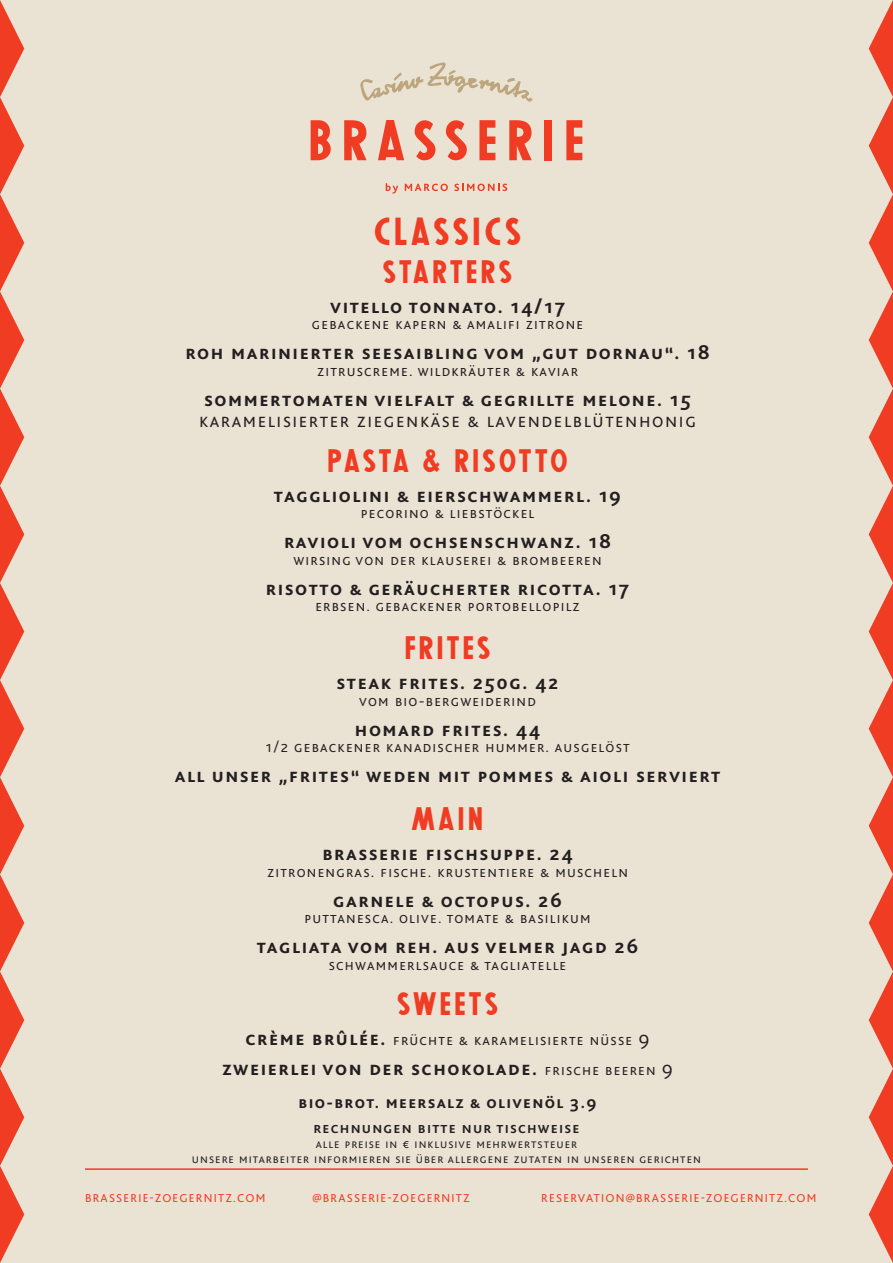
<style>
.page{position:relative;width:893px;height:1263px;background:#eae2d3}
.page>*{position:absolute;margin:0;border:0;box-sizing:border-box;transform-origin:0 0}
.ÜBERSCHRIFT_1{font:36px "Sign Maker JNL";letter-spacing:.09em;color:#ef3c22}
.Speisen___Preis{font:30px "Sign Maker JNL";letter-spacing:.09em;color:#ef3c22}
.ÜBERSCHRIFT_1-2{font:30px "Sign Maker JNL";letter-spacing:.1em;color:#ef3c22}
.Speisen___Preis-2{font:700 21px "Bliss";letter-spacing:.075em;color:#231f20}
.ÜBERSCHRIFT_1-3{font:700 21px "Bliss";letter-spacing:.075em;color:#231f20}
.Food_Marian_2{font:300 21px "Bliss";letter-spacing:.075em;color:#231f20}
.Food_Marian_2-2{font:700 21px "Bliss";letter-spacing:.075em;color:#231f20}
.Speisen___Preis-3{font:700 18px "Bliss";letter-spacing:.075em;color:#231f20}
.Speisen___Preis-4{font:300 16.5px "Bliss";letter-spacing:.075em;color:#231f20}
.ÜBERSCHRIFT_1-4{font:300 16.5px "Bliss";letter-spacing:.075em;color:#231f20}
.t1{font:500 16.5px "Bliss";letter-spacing:.075em;color:#231f20}
.t2{font:300 13.5px "Bliss";letter-spacing:.075em;color:#231f20}
.t3{font:12px "Bliss";letter-spacing:.1em;color:#ef3c22}
.s1{font-weight:700;font-size:21px}
.s2{font-size:21px}
.s3{font-weight:300;font-size:16.5px}
.s4{font-weight:300}
</style>
<div class="page">
<hr style="left:85px;top:1168px;width:723px;height:2px;background:#ef3c22">
<svg style="left:360px;top:62px;width:173px;height:40px"></svg>
<svg style="left:386px;top:183px;width:12px;height:11px"></svg>
<svg style="left:405px;top:184px;width:43px;height:7px"></svg>
<svg style="left:454px;top:184px;width:53px;height:7px"></svg>
<svg style="left:311px;top:120px;width:20px;height:40px"></svg>
<svg style="left:344px;top:120px;width:23px;height:40px"></svg>
<svg style="left:378px;top:120px;width:26px;height:40px"></svg>
<svg style="left:414px;top:120px;width:21px;height:40px"></svg>
<svg style="left:446px;top:120px;width:21px;height:40px"></svg>
<svg style="left:479px;top:120px;width:16px;height:40px"></svg>
<svg style="left:509px;top:120px;width:23px;height:40px"></svg>
<div style="left:544px;top:120px;width:8px;height:40px;background:#ef3c22"></div>
<svg style="left:566px;top:120px;width:16px;height:40px"></svg>
<svg style="left:869px;top:0;width:24px;height:1263px"></svg>
<svg style="left:0;top:0;width:24px;height:1263px"></svg>
<p class="ÜBERSCHRIFT_1" style="left:374px;top:208px;width:149px">CLASSICS</p>
<p class="ÜBERSCHRIFT_1-2" style="left:383px;top:252px;width:131px">STARTERS</p>
<p class="Speisen___Preis-2" style="left:330px;top:293px;width:236px">Vitello Tonnato. 14/17</p>
<p class="Speisen___Preis-4" style="left:312px;top:313px;width:273px">gebackene Kapern &amp; Amalifi Zitrone</p>
<p class="Speisen___Preis-2" style="left:185px;top:339px;width:526px">Roh marinierter Seesaibling vom „Gut Dornau“. 18</p>
<p class="Speisen___Preis-4" style="left:317px;top:360px;width:262px">Zitruscreme. Wildkräuter &amp; Kaviar</p>
<p class="Food_Marian_2-2" style="left:204px;top:386px;width:488px">Sommertomaten Vielfalt &amp; gegrillte Melone. 15</p>
<p class="Food_Marian_2" style="left:199px;top:407px;width:498px">karamelisierter Ziegenkäse &amp; Lavendelblütenhonig</p>
<p class="Speisen___Preis" style="left:327px;top:441px;width:242px">PASTA &amp; RISOTTO</p>
<p class="ÜBERSCHRIFT_1-3" style="left:274px;top:482px;width:349px">Taggliolini &amp; Eierschwammerl. 19</p>
<p class="ÜBERSCHRIFT_1-4" style="left:361px;top:502px;width:175px">Pecorino &amp; Liebstöckel</p>
<p class="Speisen___Preis-2" style="left:284px;top:528px;width:329px">Ravioli vom Ochsenschwanz. 18</p>
<p class="Speisen___Preis-4" style="left:293px;top:549px;width:310px">Wirsing von der Klauserei &amp; Brombeeren</p>
<p class="Speisen___Preis-2" style="left:266px;top:575px;width:365px">Risotto &amp; geräucherter Ricotta. 17</p>
<p class="Speisen___Preis-4" style="left:315px;top:595px;width:265px">Erbsen. gebackener Portobellopilz</p>
<p class="Speisen___Preis" style="left:404px;top:628px;width:88px">FRITES</p>
<p class="ÜBERSCHRIFT_1-3" style="left:337px;top:669px;width:223px">Steak Frites. 250g. 42</p>
<p class="ÜBERSCHRIFT_1-4" style="left:359px;top:690px;width:178px">vom Bio-Bergweiderind</p>
<p class="ÜBERSCHRIFT_1-3" style="left:355px;top:716px;width:187px">Homard Frites. 44</p>
<p class="ÜBERSCHRIFT_1-4" style="left:265px;top:736px;width:366px">1/2 gebackener kanadischer H ummer. ausgelöst</p>
<p class="ÜBERSCHRIFT_1-3" style="left:175px;top:762px;width:547px">all unser „Frites“ weden mit Pommes &amp; Aioli serviert</p>
<p class="ÜBERSCHRIFT_1-2" style="left:412px;top:799px;width:73px">MAIN</p>
<p class="ÜBERSCHRIFT_1-3" style="left:322px;top:840px;width:252px">Brasserie Fischsuppe. 24</p>
<p class="ÜBERSCHRIFT_1-4" style="left:267px;top:861px;width:362px">Zitronengras. Fische. Krustentiere &amp; M uscheln</p>
<p class="ÜBERSCHRIFT_1-3" style="left:333px;top:887px;width:230px">Garnele &amp; Octopus. 26</p>
<p class="ÜBERSCHRIFT_1-4" style="left:304px;top:907px;width:288px">Puttanesca. Olive. Tomate &amp; Basilikum</p>
<p class="Speisen___Preis-2" style="left:257px;top:933px;width:383px">Tagliata vom Reh. aus Velmer Jagd 26</p>
<p class="Speisen___Preis-4" style="left:329px;top:954px;width:239px">Schwammerlsauce &amp; Tagliatelle</p>
<p class="ÜBERSCHRIFT_1-2" style="left:397px;top:984px;width:103px">SWEETS</p>
<p class="Speisen___Preis-4" style="left:246px;top:1029px;width:406px"><span class="s1">Crème Brûlée.</span> Früchte &amp; karamelisierte N üsse <span class="s2">9</span></p>
<p class="Speisen___Preis-2" style="left:222px;top:1055px;width:453px">zweierlei von der Schokolade. <span class="s3">frische Beeren</span> <span class="s4">9</span></p>
<p class="Speisen___Preis-3" style="left:299px;top:1090px;width:299px">Bio-Brot. MeerSalz &amp; Olivenöl 3.9</p>
<p class="t1" style="left:314px;top:1117px;width:267px">Rechnungen bitte nur Tischweise</p>
<p class="t2" style="left:316px;top:1135px;width:263px">Alle Preise in € inklusive M ehrwertsteuer</p>
<p class="t2" style="left:192px;top:1150px;width:510px">Unsere M itarbeiter informieren Sie über allergene Zutaten in unseren Gerichten</p>
<p class="t3" style="left:85px;top:1190px;width:182px">BRASSERIE-ZOEGERNITZ.COM</p>
<p class="t3" style="left:312px;top:1190px;width:159px">@BRASSERIE-ZOEGERNITZ</p>
<p class="t3" style="left:541px;top:1190px;width:277px">RESERVATION@BRASSERIE-ZOEGERNITZ.COM</p>
</div>
